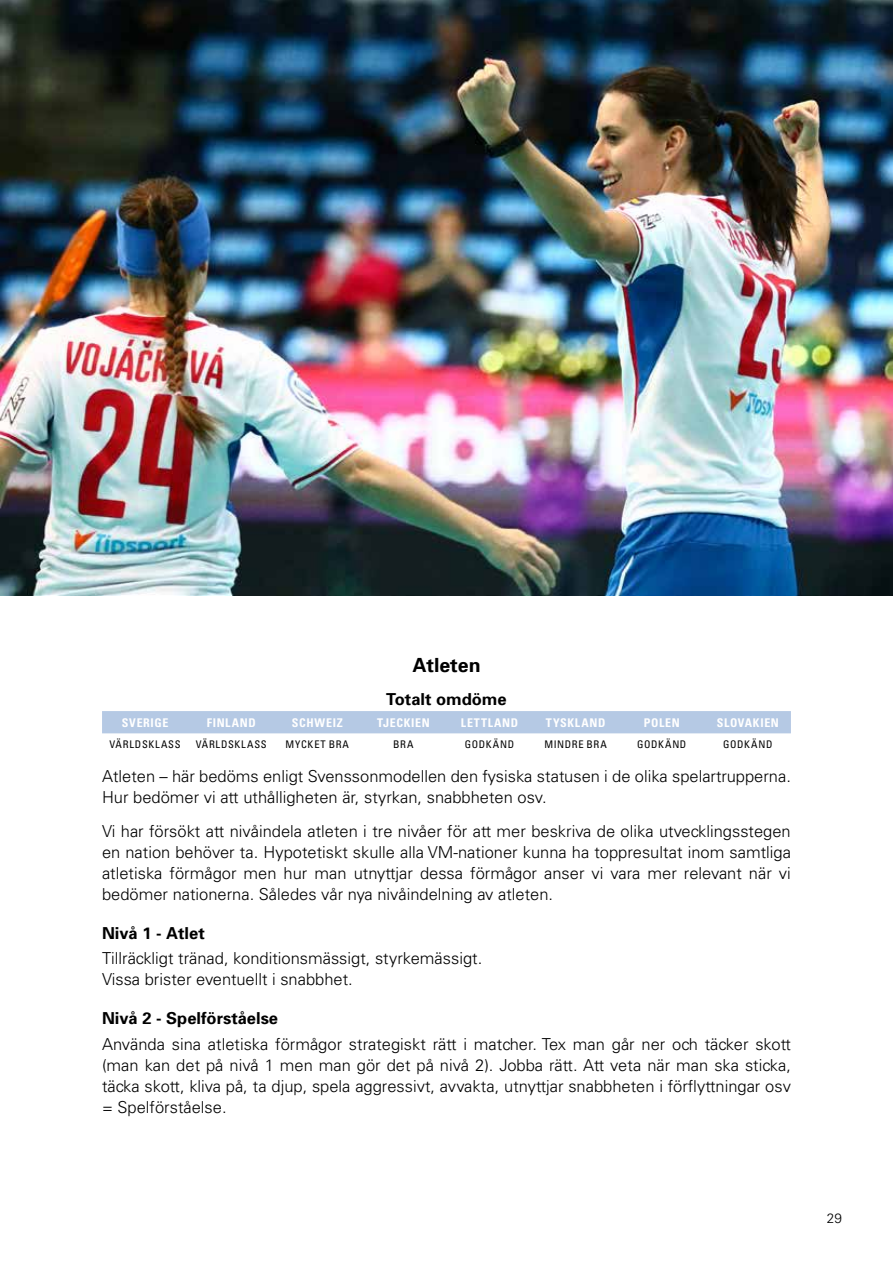
<style>
.page{position:relative;width:893px;height:1263px;background:#fff}
.page>*{position:absolute;margin:0;border:0;box-sizing:border-box;transform-origin:0 0}
.t1{font:700 19.5px "Univers";color:#000}
.t2{font:300 16.5px/21px "Univers";color:#000}
.t3{font:700 16.5px "Univers";color:#000}
.t4{font:300 13.5px "Univers";color:#000}
.t5{font:700 condensed 12px "Univers";letter-spacing:.055em;color:#fff}
.t6{font:condensed 10.5px "Univers";letter-spacing:.065em;color:#000}
.t7{font:condensed 10.5px "Univers";letter-spacing:.085em;color:#000}
</style>
<div class="page">
<div style="left:102px;top:711px;width:689px;height:22px;background:#b5c9e4"></div>
<img style="left:0;top:0;width:893px;height:595px">
<p class="t1" style="left:412px;top:654px;width:70px">Atleten</p>
<p class="t3" style="left:386px;top:689px;width:122px">Totalt omdöme</p>
<p class="t5" style="left:122px;top:715px;width:48px">SVERIGE</p>
<p class="t5" style="left:207px;top:715px;width:50px">FINLAND</p>
<p class="t5" style="left:292px;top:715px;width:52px">SCHWEIZ</p>
<p class="t5" style="left:377px;top:715px;width:54px">TJECKIEN</p>
<p class="t5" style="left:461px;top:715px;width:59px">LETTLAND</p>
<p class="t5" style="left:546px;top:715px;width:61px">TYSKLAND</p>
<p class="t5" style="left:644px;top:715px;width:37px">POLEN</p>
<p class="t5" style="left:717px;top:715px;width:64px">SLOVAKIEN</p>
<p class="t6" style="left:110px;top:738px;width:73px">VÄRLDSKLASS</p>
<p class="t6" style="left:196px;top:738px;width:73px">VÄRLDSKLASS</p>
<p class="t7" style="left:286px;top:738px;width:65px">MYCKET BRA</p>
<p class="t6" style="left:393px;top:738px;width:22px">BRA</p>
<p class="t6" style="left:465px;top:738px;width:51px">GODKÄND</p>
<p class="t6" style="left:545px;top:738px;width:64px">MINDRE BRA</p>
<p class="t6" style="left:637px;top:738px;width:51px">GODKÄND</p>
<p class="t6" style="left:723px;top:738px;width:51px">GODKÄND</p>
<p class="t2" style="left:102px;top:766px;width:690px">Atleten – här bedöms enligt Svenssonmodellen den fysiska statusen i de olika spelartrupperna.<br>Hur bedömer vi att uthålligheten är, styrkan, snabbheten osv.</p>
<p class="t2" style="left:102px;top:821px;width:690px;text-align:justify">Vi har försökt att nivåindela atleten i tre nivåer för att mer beskriva de olika utvecklingsstegen en nation behöver ta. Hypotetiskt skulle alla VM-nationer kunna ha toppresultat inom samtliga atletiska förmågor men hur man utnyttjar dessa förmågor anser vi vara mer relevant när vi bedömer nationerna. Således vår nya nivåindelning av atleten.</p>
<p class="t3" style="left:102px;top:923px;width:104px">Nivå 1 - Atlet</p>
<p class="t2" style="left:102px;top:948px;width:382px">Tillräckligt tränad, konditionsmässigt, styrkemässigt.<br>Vissa brister eventuellt i snabbhet.</p>
<p class="t3" style="left:102px;top:1008px;width:178px">Nivå 2 - Spelförståelse</p>
<p class="t2" style="left:102px;top:1033px;width:690px;text-align:justify">Använda sina atletiska förmågor strategiskt rätt i matcher. Tex man går ner och täcker skott (man kan det på nivå 1 men man gör det på nivå 2). Jobba rätt. Att veta när man ska sticka, täcka skott, kliva på, ta djup, spela aggressivt, avvakta, utnyttjar snabbheten i förflyttningar osv = Spelförståelse.</p>
<p class="t4" style="left:827px;top:1210px;width:17px">29</p>
</div>
